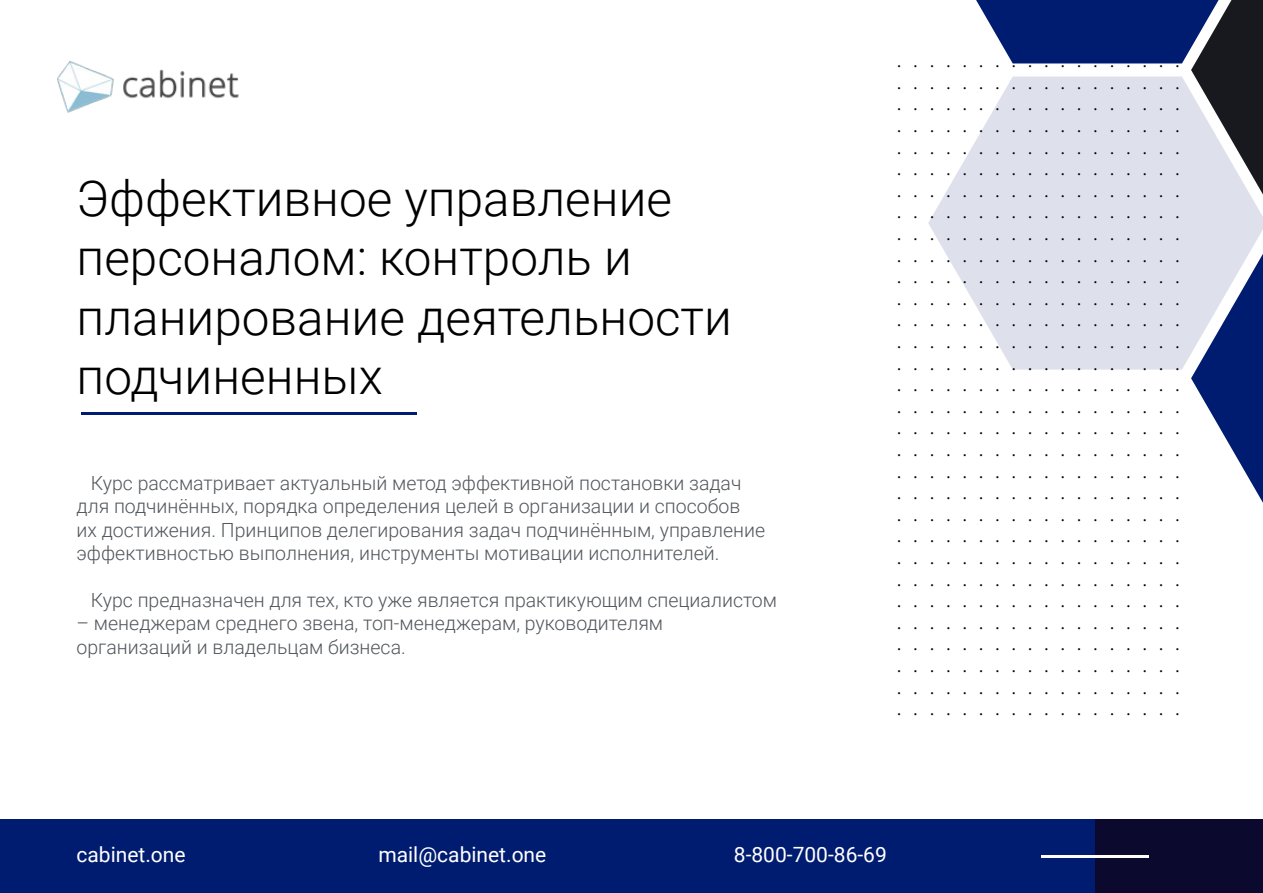
<style>
.page{position:relative;width:1263px;height:893px;background:#fff}
.page>*{position:absolute;margin:0;border:0;box-sizing:border-box;transform-origin:0 0}
.t1{font:300 49.5px/59.4px "Roboto";color:#000}
.t2{font:21px "Roboto";color:#fff}
.t3{font:300 19.5px/23.4px "Roboto";color:#52575c}
.t4{font:18px/21.6px "Minion Pro";color:#000;text-align:justify}
</style>
<div class="page">
<svg style="left:928px;top:141px;width:335px;height:229px;fill:#dee1ec"></svg>
<svg style="left:976px;top:0;width:287px;height:195px;background:#919ab4"></svg>
<svg style="left:1191px;top:254px;width:72px;height:249px"></svg>
<img style="left:57px;top:61px;width:182px;height:52px">
<div style="left:0;top:819px;width:1095px;height:74px;background:#001c71"></div>
<hr style="left:81px;top:412px;width:336px;height:3px;background:#001c71">
<div style="left:1095px;top:819px;width:168px;height:74px;background:#0b092e"></div>
<hr style="left:1041px;top:855px;width:107px;height:2px;background:#fff">
<h1 class="t1" style="left:77px;top:167px;width:657px">Эффективное управление персоналом: контроль и планирование деятельности подчиненных</h1>
<p class="t3" style="left:77px;top:470px;width:690px;text-indent:14px">Курс рассматривает актуальный метод эффективной постановки задач для подчинённых, порядка определения целей в организации и способов их достижения. Принципов делегирования задач подчинённым, управление эффективностью выполнения, инструменты мотивации исполнителей.</p>
<p class="t3" style="left:91px;top:587px;width:688px">Курс предназначен для тех, кто уже является практикующим специалистом</p>
<p class="t3" style="left:77px;top:611px;width:588px">– менеджерам среднего звена, топ-менеджерам, руководителям организаций и владельцам бизнеса.</p>
<p class="t4" style="left:897px;top:51px;width:284px">. . . . . . . . . . . . . . . . . . . . . . . . . . . . . . . . . . . . . . . . . . . . . . . . . . . . . . . . . . . . . . . . . . . . . . . . . . . . . . . . . . . . . . . . . . . . . . . . . . . . . . . . . . . . . . . . . . . . . . . . . . . . . . . . . . . . . . . . . . . . . . . . . . . . . . . . . . . . . . . . . . . . . . . . . . . . . . . . . . . . . . . . . . . . . . . . . . . . . . . . . . . . . . . . . . . . . . . . . . . . . . . . . . . . . . . . . . . . . . . . . . . . . . . . . . . . . . . . . . . . . . . . . . . . . . . . . . . . . . . . . . . . . . . . . . . . . . . . . . . . . . . . . . . . . . . . . . . . . . . . . . . . . . . . . . . . . . . . . . . . . . . . . . . . . . . . . . . . . . . . . . . . . . . . . . . . . . . . . . . . . . . . . . . . . . . . . . . . . . . . . . . . . . . . . . . . . . . . . . . . . . . . . . . . . . . . . . . . . . . . . . . . . . . . . . . . . . . . . . . . . . . . . . . . . . . . . . . . . . . . . . . . . . . . . . . . . . . . . . . . . . . . . . . . . . . . . . . . . . . . . . . . . . . . . . . . . . . . . . . . . . . . . . . . . . . . . . . . . .</p>
<p class="t2" style="left:77px;top:840px;width:111px">cabinet.one</p>
<p class="t2" style="left:378px;top:840px;width:169px">mail@cabinet.one</p>
<p class="t2" style="left:734px;top:840px;width:155px">8-800-700-86-69</p>
</div>
